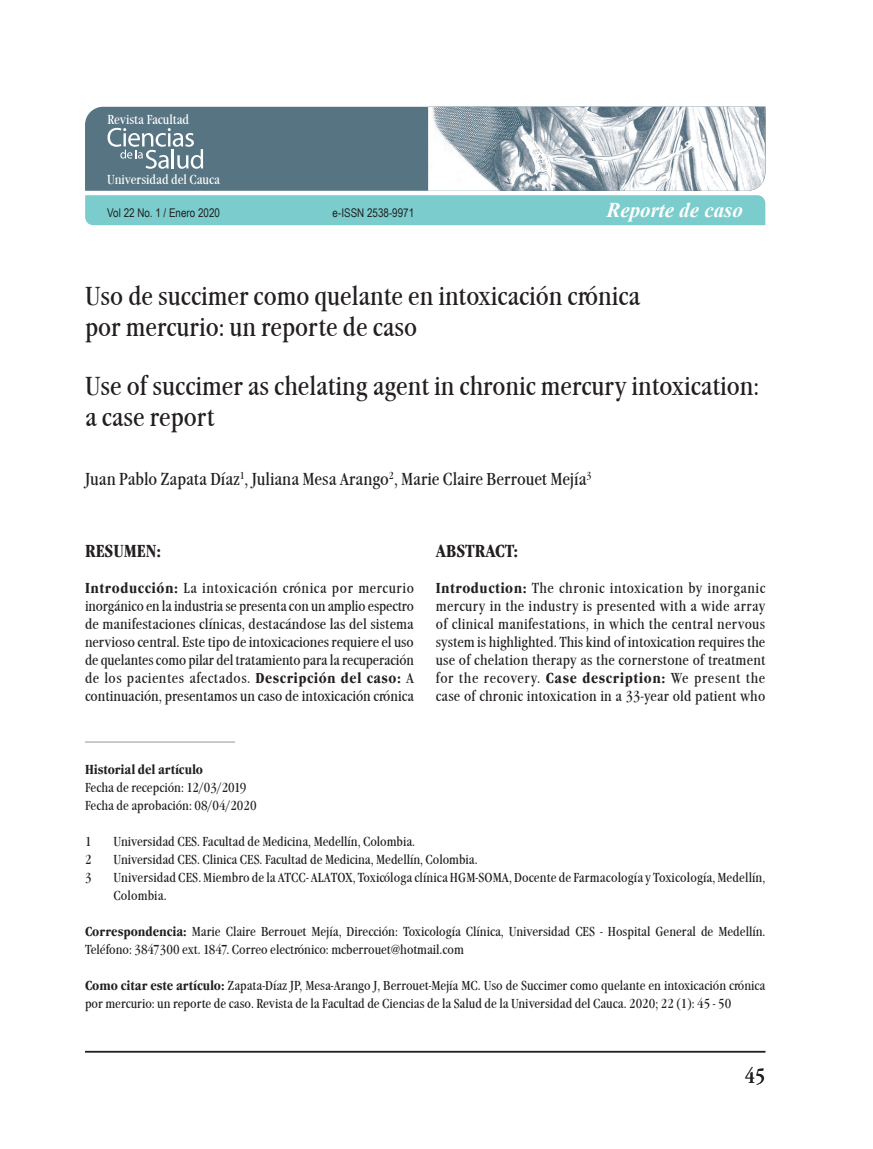
<style>
.page{position:relative;width:873px;height:1149px;background:#fff}
.page>*{position:absolute;margin:0;border:0;box-sizing:border-box;transform-origin:0 0}
.t1{font:condensed 27px/31.5px "Garamond Itc TEE";color:#231f20}
.t2{font:italic 700 21px "Times New Roman";color:#fff}
.t3{font:condensed 21px "Garamond Itc TEE";color:#231f20}
.t4{font:condensed 18px "Garamond Itc TEE";color:#231f20}
.t5{font:700 condensed 18px "Garamond Itc TEE";color:#231f20}
.t6{font:condensed 15px/18px "Garamond Itc TEE";color:#231f20;text-align:justify}
.t7{font:condensed 13.5px/18px "Garamond Itc TEE";color:#231f20}
.t8{font:condensed 13.5px "Garamond Itc TEE";color:#fff}
.t9{font:700 condensed 13.5px "Garamond Itc TEE";color:#231f20}
.t10{font:12px "Arial Narrow";color:#231f20}
.s1{font-weight:700}
</style>
<div class="page">
<div style="left:85px;top:107px;width:343px;height:84px;background:#577482"></div>
<div style="left:85px;top:195px;width:680px;height:30px;background:#7bcdcd"></div>
<svg style="left:107px;top:128px;width:96px;height:41px;background:#7e949f"></svg>
<img style="left:428px;top:107px;width:337px;height:84px">
<hr style="left:85px;top:1051px;width:680px;height:1px;background:#231f20">
<hr style="left:85px;top:742px;width:150px;height:1px;background:#939598">
<p class="t8" style="left:107px;top:111px;width:83px">Revista Facultad</p>
<p class="t8" style="left:107px;top:172px;width:114px">Universidad del Cauca</p>
<p class="t10" style="left:107px;top:205px;width:114px">Vol 22 No. 1 / Enero 2020</p>
<p class="t10" style="left:333px;top:205px;width:83px">e-ISSN 2538-9971</p>
<h2 class="t2" style="left:606px;top:198px;width:138px">Reporte de caso</h2>
<h1 class="t1" style="left:85px;top:280px;width:557px">Uso de succimer como quelante en intoxicación crónica por mercurio: un reporte de caso</h1>
<h1 class="t1" style="left:85px;top:370px;width:676px">Use of succimer as chelating agent in chronic mercury intoxication: a case report</h1>
<h3 class="t4" style="left:85px;top:468px;width:508px">Juan Pablo Zapata Díaz<sup>1</sup>, Juliana Mesa Arango<sup>2</sup>, Marie Claire Berrouet Mejía<sup>3</sup></h3>
<h3 class="t5" style="left:85px;top:540px;width:78px">RESUMEN:</h3>
<p class="t6" style="left:85px;top:579px;width:330px"><span class="s1">Introducción:</span> La intoxicación crónica por mercurio inorgánico en la industria se presenta con un amplio espectro de manifestaciones clínicas, destacándose las del sistema nervioso central. Este tipo de intoxicaciones requiere el uso de quelantes como pilar del tratamiento para la recuperación de los pacientes afectados. <span class="s1">Descripción del caso:</span> A continuación, presentamos un caso de intoxicación crónica</p>
<h3 class="t5" style="left:436px;top:540px;width:84px">ABSTRACT:</h3>
<p class="t6" style="left:436px;top:579px;width:331px"><span class="s1">Introduction:</span> The chronic intoxication by inorganic mercury in the industry is presented with a wide array of clinical manifestations, in which the central nervous system is highlighted. This kind of intoxication requires the use of chelation therapy as the cornerstone of treatment for the recovery. <span class="s1">Case description:</span> We present the case of chronic intoxication in a 33-year old patient who</p>
<p class="t9" style="left:85px;top:761px;width:120px">Historial del artículo</p>
<p class="t7" style="left:85px;top:778px;width:173px">Fecha de recepción: 12/03/2019<br>Fecha de aprobación: 08/04/2020</p>
<p class="t7" style="left:85px;top:832px;width:8px">1</p>
<p class="t7" style="left:114px;top:832px;width:303px">Universidad CES. Facultad de Medicina, Medellín, Colombia.</p>
<p class="t7" style="left:85px;top:850px;width:8px">2</p>
<p class="t7" style="left:114px;top:850px;width:366px">Universidad CES. Clinica CES. Facultad de Medicina, Medellín, Colombia.</p>
<p class="t7" style="left:85px;top:868px;width:8px">3</p>
<p class="t7" style="left:114px;top:868px;width:653px">Universidad CES. Miembro de la ATCC- ALATOX, Toxicóloga clínica HGM-SOMA, Docente de Farmacología y Toxicología, Medellín,<br>Colombia.</p>
<p class="t7" style="left:85px;top:923px;width:682px"><span class="s1">Correspondencia:</span> Marie Claire Berrouet Mejía, Dirección: Toxicología Clínica, Universidad CES - Hospital General de Medellín.<br>Teléfono: 3847300 ext. 1847. Correo electrónico: mcberrouet@hotmail.com</p>
<p class="t7" style="left:85px;top:977px;width:682px"><span class="s1">Como citar este artículo:</span> Zapata-Díaz JP, Mesa-Arango J, Berrouet-Mejía MC. Uso de Succimer como quelante en intoxicación crónica por mercurio: un reporte de caso. Revista de la Facultad de Ciencias de la Salud de la Universidad del Cauca. 2020; 22 (1): 45 - 50</p>
<h2 class="t3" style="left:745px;top:1063px;width:22px">45</h2>
</div>
